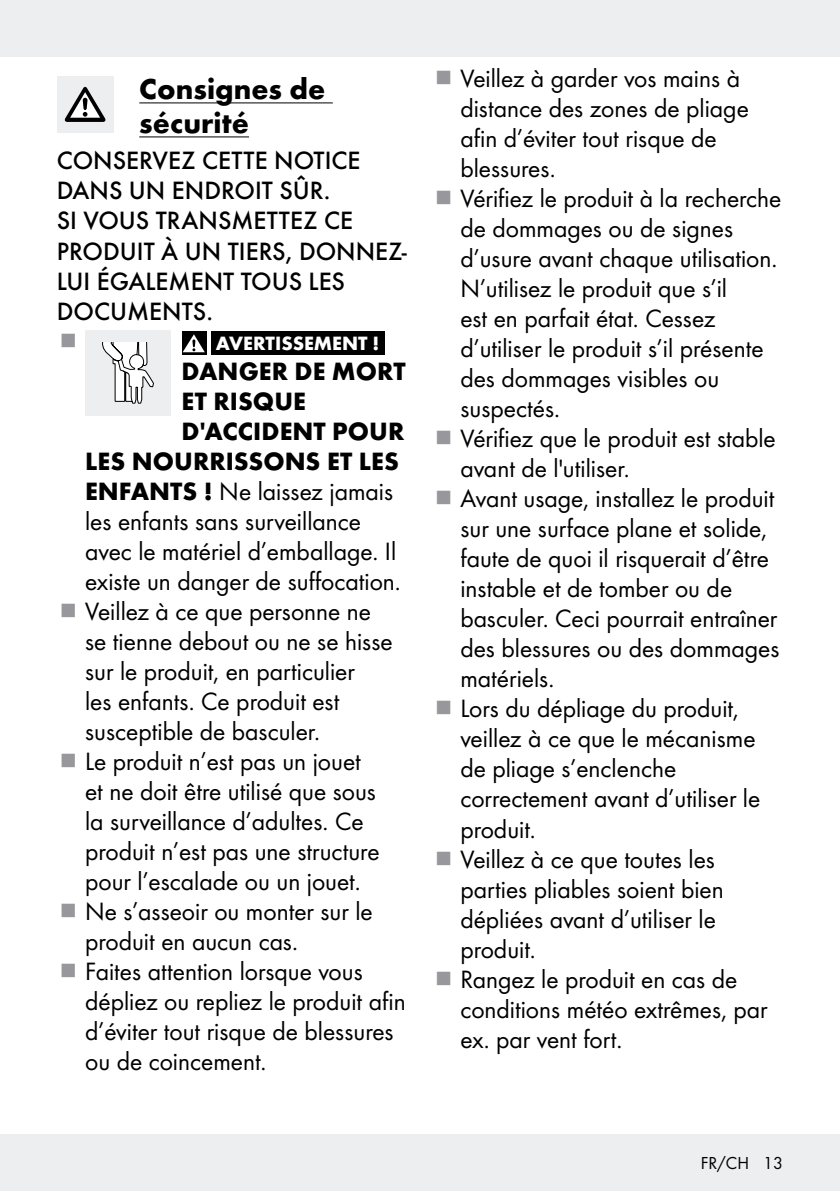
<style>
.page{position:relative;width:840px;height:1191px;background:#fff}
.page>*{position:absolute;margin:0;border:0;box-sizing:border-box;transform-origin:0 0}
.t1{font:700 30px/34px "Futura";color:#000}
.t2{font:26px/30px "Futura Boo";color:#000}
.t3{font:500 26px/30px "Futura";color:#000}
.t4{font:700 26px "Futura";color:#000}
.t5{font:700 20px "Futura";color:#fff}
.t6{font:18px "Futura Boo";color:#000}
.s1{font-family:"Futura";font-weight:700}
</style>
<div class="page">
<div style="left:0;top:1134px;width:839px;height:57px;background:#edeeef"></div>
<div style="left:0;top:0;width:839px;height:57px;background:#edeeef"></div>
<div style="left:57px;top:76px;width:56px;height:57px;background:#edeeef"></div>
<svg style="left:65px;top:87px;width:40px;height:35px"></svg>
<hr style="left:139px;top:102px;width:193px;height:1px;background:#000">
<hr style="left:139px;top:136px;width:110px;height:1px;background:#000">
<div style="left:85px;top:331px;width:85px;height:85px;background:#edeeef"></div>
<svg style="left:102px;top:342px;width:52px;height:62px"></svg>
<svg style="left:182px;top:331px;width:24px;height:24px"></svg>
<svg style="left:182px;top:334px;width:23px;height:18px"></svg>
<div style="left:211px;top:331px;width:173px;height:24px;background:#000"></div>
<p class="t1" style="left:139px;top:70px;width:187px">Consignes de sécurité</p>
<p class="t3" style="left:57px;top:144px;width:351px">CONSERVEZ CETTE NOTICE<br>DANS UN ENDROIT SÛR.<br>SI VOUS TRANSMETTEZ CE<br>PRODUIT À UN TIERS, DONNEZ-<br>LUI ÉGALEMENT TOUS LES<br>DOCUMENTS.</p>
<p class="t5" style="left:216px;top:329px;width:165px">AVERTISSEMENT !</p>
<p class="t4" style="left:181px;top:352px;width:225px">DANGER DE MORT</p>
<p class="t4" style="left:181px;top:382px;width:126px">ET RISQUE</p>
<p class="t4" style="left:181px;top:412px;width:224px">D'ACCIDENT POUR</p>
<p class="t4" style="left:85px;top:442px;width:315px">LES NOURRISSONS ET LES</p>
<p class="t2" style="left:85px;top:474px;width:322px"><span class="s1">ENFANTS !</span> Ne laissez jamais les enfants sans surveillance avec le matériel d’emballage. Il existe un danger de suffocation.<br>Veillez à ce que personne ne<br>se tienne debout ou ne se hisse sur le produit, en particulier<br>les enfants. Ce produit est susceptible de basculer.<br>Le produit n’est pas un jouet<br>et ne doit être utilisé que sous<br>la surveillance d’adultes. Ce produit n’est pas une structure pour l’escalade ou un jouet.<br>Ne s’asseoir ou monter sur le produit en aucun cas.<br>Faites attention lorsque vous dépliez ou repliez le produit afin d’éviter tout risque de blessures ou de coincement.</p>
<p class="t2" style="left:460px;top:62px;width:322px">Veillez à garder vos mains à distance des zones de pliage afin d’éviter tout risque de blessures.<br>Vérifiez le produit à la recherche de dommages ou de signes d’usure avant chaque utilisation.<br>N’utilisez le produit que s’il<br>est en parfait état. Cessez d’utiliser le produit s’il présente des dommages visibles ou suspectés.<br>Vérifiez que le produit est stable avant de l'utiliser.<br>Avant usage, installez le produit sur une surface plane et solide, faute de quoi il risquerait d’être instable et de tomber ou de basculer. Ceci pourrait entraîner des blessures ou des dommages matériels.<br>Lors du dépliage du produit, veillez à ce que le mécanisme de pliage s’enclenche correctement avant d’utiliser le produit.<br>Veillez à ce que toutes les parties pliables soient bien dépliées avant d’utiliser le produit.<br>Rangez le produit en cas de conditions météo extrêmes, par ex. par vent fort.</p>
<p class="t6" style="left:700px;top:1150px;width:84px">FR/CH 13</p>
</div>
